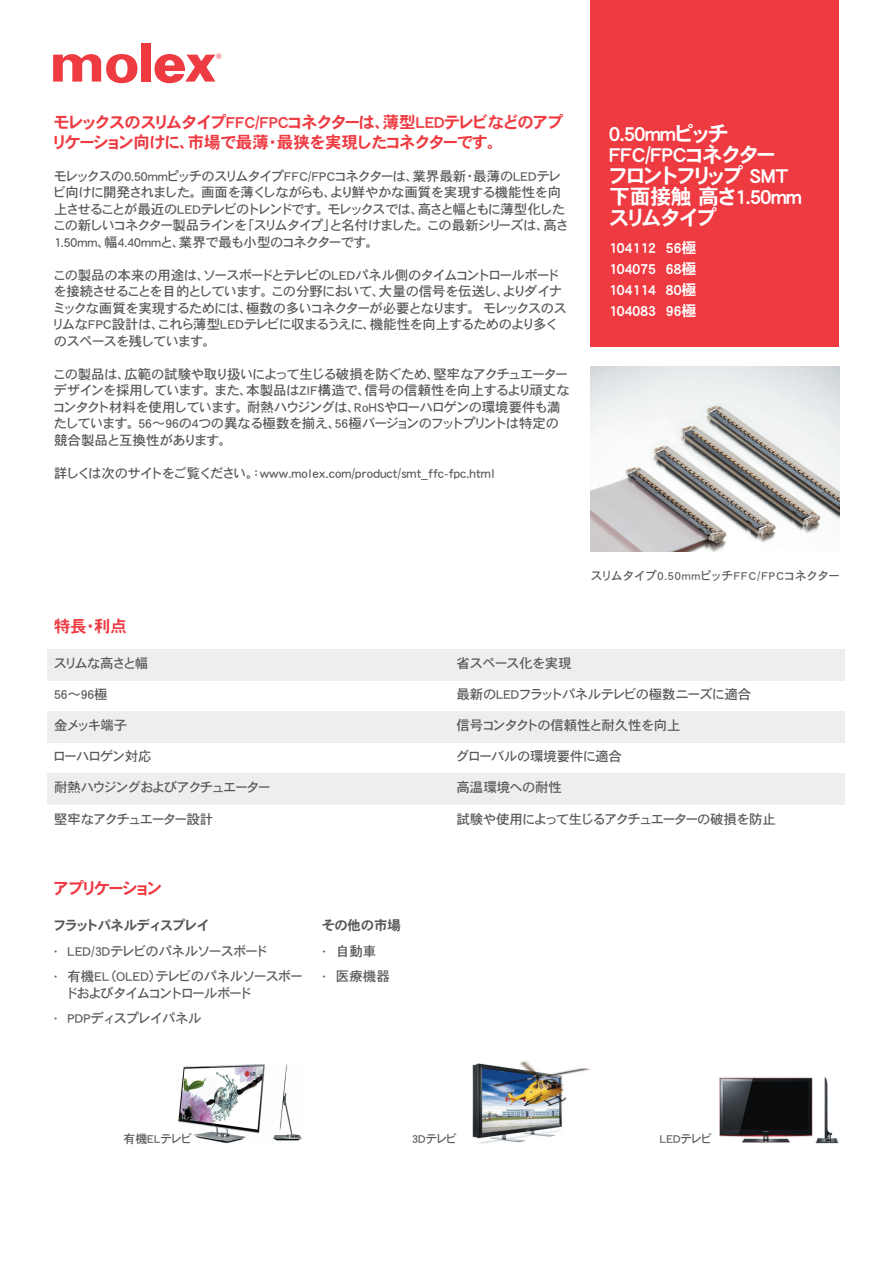
<style>
.page{position:relative;width:893px;height:1263px;background:#fff}
.page>*{position:absolute;margin:0;border:0;box-sizing:border-box;transform-origin:0 0}
.t1{font:21px/21px "DFHS Gothic Std W7";letter-spacing:-.11em;color:#fff}
.t2{font:16.5px/19.5px "DFHS Gothic Std W7";letter-spacing:-.11em;color:#ee3a41}
.t3{font:16.5px "DFHS Gothic Std W7";letter-spacing:-.18em;color:#ee3a41}
.t4{font:15px/21px "DFHS Gothic Std W7";color:#fff;text-align:justify}
.t5{font:13.5px/16.5px "DFHS Gothic Std W5";letter-spacing:-.065em;color:#57585a}
.t6{font:13.5px/16.5px "DFHS Gothic Std W5";letter-spacing:-.045em;color:#57585a}
.t7{font:13.5px "DFHS Gothic Std W5";color:#57585a}
.t8{font:13.5px/16.5px "DFHS Gothic Std W5";letter-spacing:-.11em;color:#57585a}
.t9{font:13.5px "DFHS Gothic Std W5";letter-spacing:-.125em;color:#57585a}
.t10{font:13.5px "DFHS Gothic Std W5";letter-spacing:-.105em;color:#57585a}
.t11{font:13.5px "DFHS Gothic Std W7";letter-spacing:-.09em;color:#57585a}
.t12{font:13.5px "DFHS Gothic Std W5";letter-spacing:-.1em;color:#57585a}
.t13{font:13.5px "DFHS Gothic Std W5";letter-spacing:-.01em;color:#57585a}
.t14{font:13.5px "DFHS Gothic Std W7";letter-spacing:-.065em;color:#57585a}
.t15{font:12px "DFHS Gothic Std W5";letter-spacing:-.04em;color:#57585a}
</style>
<div class="page">
<div style="left:141px;top:43px;width:10px;height:39px;background:#ee3a41"></div>
<svg style="left:53px;top:54px;width:84px;height:29px"></svg>
<svg style="left:154px;top:53px;width:68px;height:30px"></svg>
<div style="left:591px;top:0;width:248px;height:347px;background:#ee3a41"></div>
<img style="left:591px;top:367px;width:248px;height:185px">
<div style="left:48px;top:649px;width:797px;height:32px;background:#eeeeef"></div>
<div style="left:48px;top:711px;width:797px;height:32px;background:#eeeeef"></div>
<div style="left:48px;top:773px;width:797px;height:32px;background:#eeeeef"></div>
<img style="left:178px;top:1064px;width:124px;height:80px">
<img style="left:472px;top:1060px;width:119px;height:84px">
<img style="left:719px;top:1077px;width:120px;height:67px">
<p class="t2" style="left:51px;top:112px;width:514px">モレックスのスリムタイプFFC/FPCコネクターは、薄型LEDテレビなどのアプリケーション向けに、市場で最薄・最狭を実現したコネクターです。</p>
<p class="t5" style="left:52px;top:167px;width:519px">モレックスの0.50mmピッチのスリムタイプFFC/FPCコネクターは、業界最新・最薄のLEDテレビ向けに開発されました。画面を薄くしながらも、より鮮やかな画質を実現する機能性を向上させることが最近のLEDテレビのトレンドです。モレックスでは、高さと幅ともに薄型化したこの新しいコネクター製品ラインを「スリムタイプ」と名付けました。この最新シリーズは、高さ1.50mm、幅4.40mmと、業界で最も小型のコネクターです。</p>
<p class="t5" style="left:52px;top:266px;width:517px">この製品の本来の用途は、ソースボードとテレビのLEDパネル側のタイムコントロールボードを接続させることを目的としています。この分野において、大量の信号を伝送し、よりダイナミックな画質を実現するためには、極数の多いコネクターが必要となります。 モレックスのスリムなFPC設計は、これら薄型LEDテレビに収まるうえに、機能性を向上するためのより多くのスペースを残しています。</p>
<p class="t6" style="left:52px;top:365px;width:519px">この製品は、広範の試験や取り扱いによって生じる破損を防ぐため、堅牢なアクチュエーターデザインを採用しています。また、本製品はZIF構造で、信号の信頼性を向上するより頑丈なコンタクト材料を使用しています。耐熱ハウジングは、RoHSやローハロゲンの環境要件も満たしています。56～96の4つの異なる極数を揃え、56極バージョンのフットプリントは特定の競合製品と互換性があります。</p>
<p class="t7" style="left:54px;top:465px;width:443px">詳しくは次のサイトをご覧ください。：www.molex.com/product/smt_ffc-fpc.html</p>
<h1 class="t1" style="left:608px;top:122px;width:196px">0.50mmピッチ<br>FFC/FPCコネクター<br>フロントフリップ SMT下面接触 高さ1.50mmスリムタイプ</h1>
<p class="t4" style="left:609px;top:237px;width:89px">104112 56極104075 68極104114 80極104083 96極</p>
<p class="t2" style="left:54px;top:616px;width:74px">特長・利点</p>
<p class="t15" style="left:590px;top:569px;width:251px">スリムタイプ0.50mmピッチFFC/FPCコネクター</p>
<p class="t12" style="left:54px;top:656px;width:96px">スリムな高さと幅</p>
<p class="t5" style="left:54px;top:686px;width:55px">56～96極</p>
<p class="t5" style="left:54px;top:717px;width:75px">金メッキ端子</p>
<p class="t8" style="left:53px;top:748px;width:100px">ローハロゲン対応</p>
<p class="t9" style="left:54px;top:780px;width:219px">耐熱ハウジングおよびアクチュエーター</p>
<p class="t9" style="left:54px;top:811px;width:161px">堅牢なアクチュエーター設計</p>
<p class="t3" style="left:53px;top:879px;width:111px">アプリケーション</p>
<p class="t11" style="left:53px;top:918px;width:159px">フラットパネルディスプレイ</p>
<p class="t5" style="left:54px;top:942px;width:216px">• LED/3Dテレビのパネルソースボード</p>
<p class="t8" style="left:65px;top:968px;width:240px;text-indent:-11px">• 有機EL（OLED）テレビのパネルソースボードおよびタイムコントロールボード</p>
<p class="t5" style="left:54px;top:1010px;width:149px">• PDPディスプレイパネル</p>
<p class="t14" style="left:322px;top:918px;width:81px">その他の市場</p>
<p class="t5" style="left:322px;top:942px;width:55px">• 自動車</p>
<p class="t5" style="left:322px;top:968px;width:69px">• 医療機器</p>
<p class="t5" style="left:457px;top:655px;width:117px">省スペース化を実現</p>
<p class="t5" style="left:457px;top:686px;width:296px">最新のLEDフラットパネルテレビの極数ニーズに適合</p>
<p class="t5" style="left:457px;top:717px;width:226px">信号コンタクトの信頼性と耐久性を向上</p>
<p class="t5" style="left:455px;top:748px;width:168px">グローバルの環境要件に適合</p>
<p class="t13" style="left:457px;top:780px;width:107px">高温環境への耐性</p>
<p class="t10" style="left:457px;top:811px;width:321px">試験や使用によって生じるアクチュエーターの破損を防止</p>
<p class="t15" style="left:124px;top:1132px;width:70px">有機ELテレビ</p>
<p class="t15" style="left:412px;top:1132px;width:46px">3Dテレビ</p>
<p class="t15" style="left:660px;top:1132px;width:54px">LEDテレビ</p>
</div>
